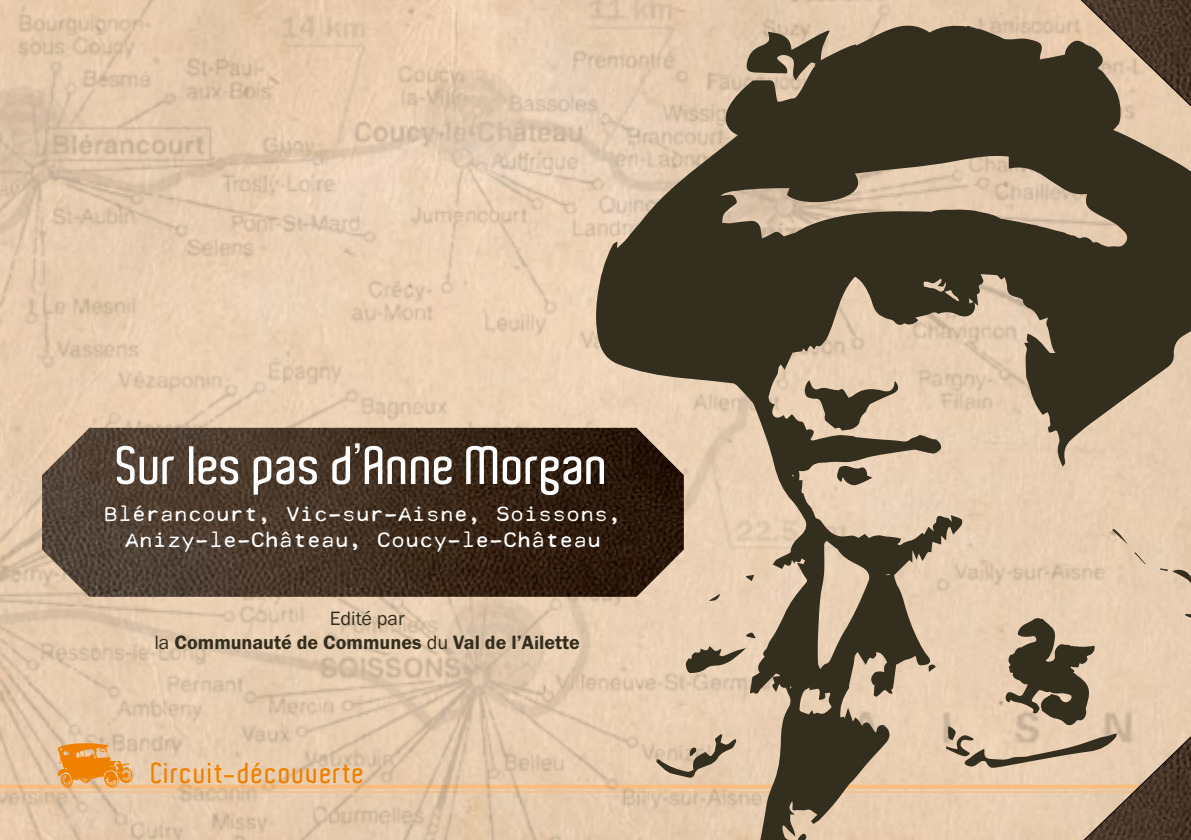
<style>
.page{position:relative;width:1191px;height:840px;background:#fff}
.page>*{position:absolute;margin:0;border:0;box-sizing:border-box;transform-origin:0 0}
.t1{font:600 52px "Aldo";color:#fff}
.t2{font:600 28px "Aldo";letter-spacing:.05em;color:#f08100}
.t3{font:20px/26px "Cella";color:#fff;text-align:center}
.t4{font:600 20px/24px "Franklin Gothic FS";color:#342e1f;text-align:center}
.s1{font-weight:400}
.s2{font-family:"Khmer MN";font-weight:700}
</style>
<div class="page">
<img style="left:0;top:0;width:1066px;height:839px">
<svg style="left:595px;top:15px;width:596px;height:824px;background:#9a8972"></svg>
<svg style="left:803px;top:380px;width:97px;height:50px;background:#9f8e77"></svg>
<svg style="left:684px;top:645px;width:62px;height:27px;background:#998872"></svg>
<svg style="left:836px;top:464px;width:36px;height:22px"></svg>
<svg style="left:1112px;top:528px;width:16px;height:16px"></svg>
<svg style="left:656px;top:733px;width:80px;height:44px;background:#bfa990"></svg>
<svg style="left:746px;top:632px;width:9px;height:6px"></svg>
<svg style="left:746px;top:574px;width:8px;height:7px"></svg>
<svg style="left:708px;top:593px;width:12px;height:8px"></svg>
<svg style="left:928px;top:663px;width:7px;height:8px"></svg>
<svg style="left:1134px;top:552px;width:11px;height:12px"></svg>
<svg style="left:1159px;top:566px;width:32px;height:39px"></svg>
<svg style="left:57px;top:742px;width:78px;height:46px;background:#eaa24f"></svg>
<svg style="left:1066px;top:0;width:125px;height:119px;background:#806c59"></svg>
<svg style="left:946px;top:613px;width:245px;height:226px;background:#c3ab91"></svg>
<img style="left:42px;top:427px;width:642px;height:169px">
<h1 class="t1" style="left:117px;top:436px;width:494px">Sur les pas d’Anne Morgan</h1>
<p class="t3" style="left:104px;top:500px;width:520px">Blérancourt, Vic-sur-Aisne, Soissons,<br>Anizy-le-Château, Coucy-le-Château</p>
<p class="t4" style="left:154px;top:606px;width:427px"><span class="s1">Edité par<br>la</span> Communauté de Communes <span class="s1">du</span> Val de l’A<span class="s2">i</span>lette</p>
<h2 class="t2" style="left:151px;top:757px;width:215px">Circuit-découverte</h2>
</div>
